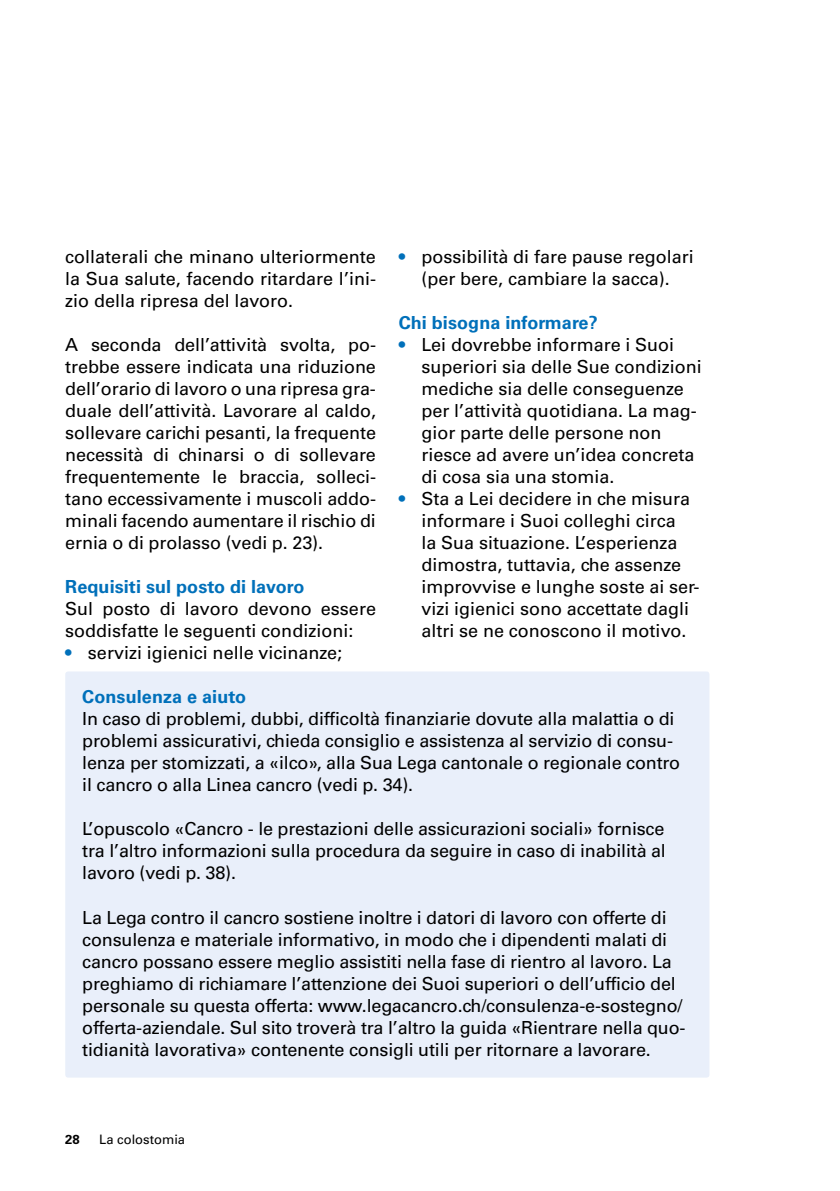
<style>
.page{position:relative;width:840px;height:1191px;background:#fff}
.page>*{position:absolute;margin:0;border:0;box-sizing:border-box;transform-origin:0 0}
.t1{font:18px/22px "Univers LT Std";letter-spacing:-.01em;color:#000}
.t2{font:700 18px "Univers LT Std";letter-spacing:.005em;color:#0070ba}
.t3{font:13px "Univers LT Std";color:#000}
.t4{font:700 13px "Univers LT Std";color:#000}
.s1{color:#0070ba}
</style>
<div class="page">
<div style="left:65px;top:671px;width:644px;height:406px;background:#e9effa;border-radius:3px"></div>
<p class="t1" style="left:65px;top:246px;width:312px;text-align:justify">collaterali che minano ulteriormente la Sua salute, facendo ritardare l’ini&shy;zio della ripresa del lavoro.</p>
<p class="t1" style="left:65px;top:334px;width:312px;text-align:justify">A seconda dell’attività svolta, po&shy;trebbe essere indicata una riduzione dell’orario di lavoro o una ripresa gra&shy;duale dell’attività. Lavorare al caldo, sollevare carichi pesanti, la frequente necessità di chinarsi o di sollevare frequentemente le braccia, solleci&shy;tano eccessivamente i muscoli addo&shy;minali facendo aumentare il rischio di ernia o di prolasso (vedi p. 23).</p>
<p class="t2" style="left:65px;top:576px;width:241px">Requisiti sul posto di lavoro</p>
<p class="t1" style="left:65px;top:598px;width:312px">Sul posto di lavoro devono essere soddisfatte le seguenti condizioni:</p>
<p class="t1" style="left:65px;top:642px;width:278px"><span class="s1">•</span> servizi igienici nelle vicinanze;</p>
<p class="t1" style="left:398px;top:246px;width:296px;text-align:center"><span class="s1">•</span> possibilità di fare pause regolari (per bere, cambiare la sacca).</p>
<p class="t2" style="left:398px;top:312px;width:200px">Chi bisogna informare?</p>
<p class="t1" style="left:421px;top:334px;width:282px;text-indent:-23px"><span class="s1">•</span> Lei dovrebbe informare i Suoi superiori sia delle Sue condizioni mediche sia delle conseguenze per l’attività quotidiana. La mag&shy;gior parte delle persone non riesce ad avere un’idea concreta di cosa sia una stomia.</p>
<p class="t1" style="left:421px;top:488px;width:279px;text-indent:-23px"><span class="s1">•</span> Sta a Lei decidere in che misura informare i Suoi colleghi circa<br>la Sua situazione. L’esperienza dimostra, tuttavia, che assenze improvvise e lunghe soste ai ser&shy;vizi igienici sono accettate dagli altri se ne conoscono il motivo.</p>
<p class="t2" style="left:82px;top:686px;width:165px">Consulenza e aiuto</p>
<p class="t1" style="left:82px;top:708px;width:599px">In caso di problemi, dubbi, difficoltà finanziarie dovute alla malattia o di problemi assicurativi, chieda consiglio e assistenza al servizio di consu&shy;lenza per stomizzati, a «ilco», alla Sua Lega cantonale o regionale contro il cancro o alla Linea cancro (vedi p. 34).</p>
<p class="t1" style="left:82px;top:818px;width:585px;text-align:justify">L’opuscolo «Cancro - le prestazioni delle assicurazioni sociali» fornisce tra l’altro informazioni sulla procedura da seguire in caso di inabilità al lavoro (vedi p. 38).</p>
<p class="t1" style="left:82px;top:906px;width:604px">La Lega contro il cancro sostiene inoltre i datori di lavoro con offerte di consulenza e materiale informativo, in modo che i dipendenti malati di cancro possano essere meglio assistiti nella fase di rientro al lavoro. La preghiamo di richiamare l’attenzione dei Suoi superiori o dell’ufficio del personale su questa offerta: www.legacancro.ch/consulenza-e-sostegno/ offerta-aziendale. Sul sito troverà tra l’altro la guida «Rientrare nella quo&shy;tidianità lavorativa» contenente consigli utili per ritornare a lavorare.</p>
<p class="t4" style="left:65px;top:1132px;width:16px">28</p>
<p class="t3" style="left:99px;top:1132px;width:87px">La colostomia</p>
</div>
